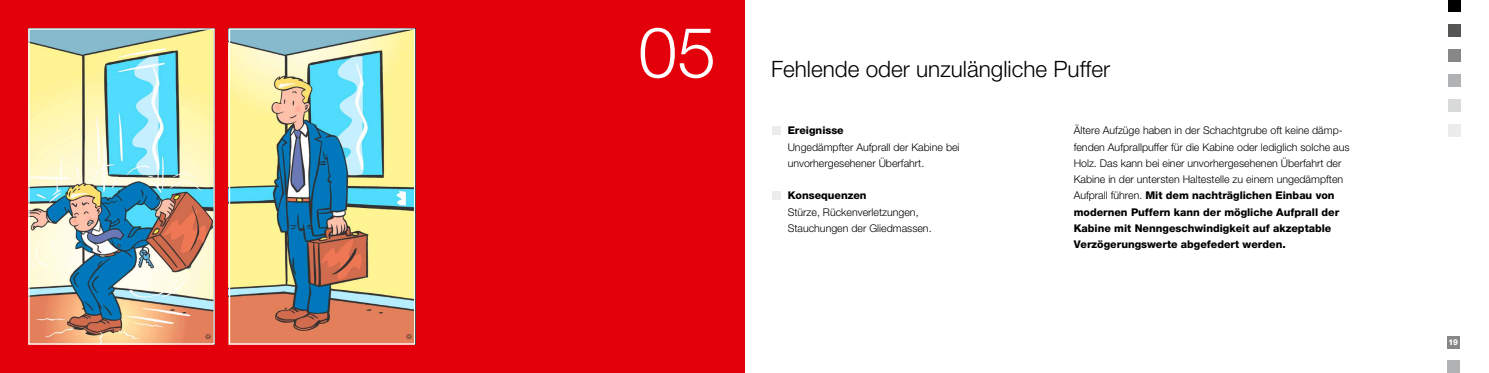
<style>
.page{position:relative;width:1489px;height:373px;background:#fff}
.page>*{position:absolute;margin:0;border:0;box-sizing:border-box;transform-origin:0 0}
.t1{font:300 70px "Helvetica Neue";color:#fff}
.t2{font:300 22.5px "Helvetica Neue";color:#000}
.t3{font:300 10.62px/16.2px "Helvetica Neue";color:#000}
.t4{font:800 10.62px "Helvetica Neue";color:#000}
.t5{font:800 8.12px "Helvetica Neue";color:#fff;scale:.95 1}
.s1{font-weight:800}
</style>
<div class="page">
<div style="left:1448px;top:0;width:12px;height:12px;background:#000"></div>
<div style="left:1448px;top:25px;width:12px;height:12px;background:#565655"></div>
<div style="left:1448px;top:50px;width:12px;height:12px;background:#868786"></div>
<div style="left:1448px;top:74px;width:12px;height:12px;background:#b1b2b3"></div>
<div style="left:1448px;top:99px;width:12px;height:12px;background:#d9dada"></div>
<div style="left:1448px;top:124px;width:12px;height:12px;background:#ececec"></div>
<div style="left:1446px;top:335px;width:12px;height:12px;background:#868786"></div>
<div style="left:1446px;top:360px;width:12px;height:12px;background:#b1b2b3"></div>
<div style="left:0;top:0;width:744px;height:372px;background:#e3000b"></div>
<div style="left:772px;top:126px;width:9px;height:8px;background:#ececec"></div>
<div style="left:772px;top:191px;width:9px;height:8px;background:#ececec"></div>
<img style="left:30px;top:30px;width:183px;height:312px">
<div style="left:28px;top:28px;width:187px;height:316px;border:1px solid #fff"></div>
<img style="left:231px;top:30px;width:182px;height:312px">
<div style="left:229px;top:28px;width:186px;height:316px;border:1px solid #fff"></div>
<h1 class="t1" style="left:638px;top:9px;width:79px">05</h1>
<h2 class="t2" style="left:771px;top:55px;width:340px">Fehlende oder unzulängliche Puffer</h2>
<p class="t4" style="left:787px;top:124px;width:58px">Ereignisse</p>
<p class="t3" style="left:787px;top:138px;width:173px">Ungedämpfter Aufprall der Kabine bei unvorhergesehener Überfahrt.</p>
<p class="t4" style="left:787px;top:189px;width:80px">Konsequenzen</p>
<p class="t3" style="left:787px;top:203px;width:145px">Stürze, Rückenverletzungen,<br>Stauchungen der Gliedmassen.</p>
<p class="t3" style="left:1073px;top:122px;width:277px">Ältere Aufzüge haben in der Schachtgrube oft keine dämp&shy;fenden Aufprallpuffer für die Kabine oder lediglich solche aus Holz. Das kann bei einer unvorhergesehenen Überfahrt der Kabine in der untersten Haltestelle zu einem ungedämpften Aufprall führen. <span class="s1">Mit dem nachträglichen Einbau von modernen Puffern kann der mögliche Aufprall der Kabine mit Nenngeschwindigkeit auf akzeptable Verzögerungswerte abgefedert werden.</span></p>
<p class="t5" style="left:1448px;top:336px;width:12px">19</p>
</div>
